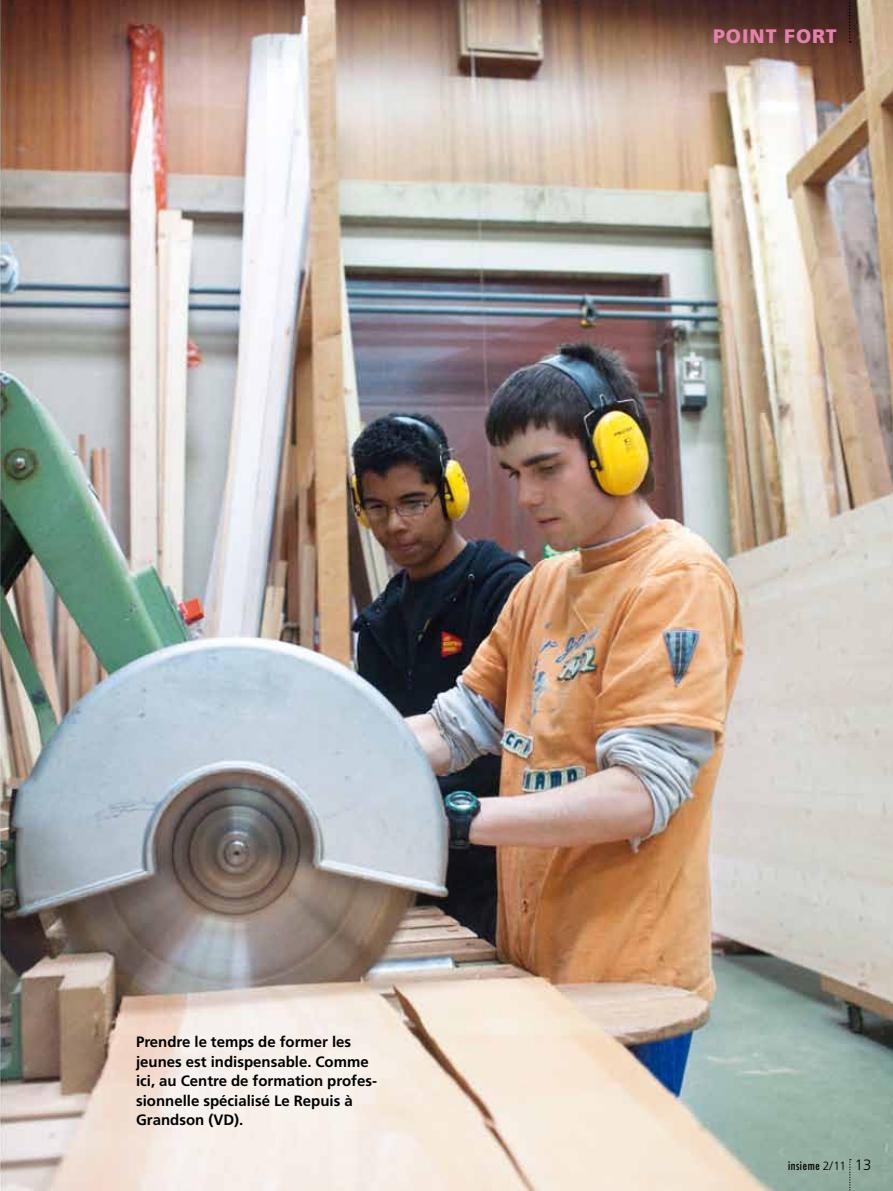
<style>
.page{position:relative;width:893px;height:1191px;background:#fff}
.page>*{position:absolute;margin:0;border:0;box-sizing:border-box;transform-origin:0 0}
.t1{font:900 19.5px "Frutiger";letter-spacing:.05em;color:#e581ae}
.t2{font:700 15px/19.5px "Frutiger";color:#000}
.t3{font:condensed 12px "Futura";letter-spacing:.05em;color:#000}
.s1{font-family:"Frutiger";font-weight:300;font-stretch:normal}
.s2{font-family:"Frutiger";font-weight:300;font-stretch:normal;font-size:15px}
</style>
<div class="page">
<img style="left:0;top:0;width:893px;height:1191px">
<svg style="left:849px;top:1159px;width:2px;height:32px"></svg>
<svg style="left:849px;top:0;width:2px;height:43px"></svg>
<h1 class="t1" style="left:713px;top:24px;width:125px">POINT FORT</h1>
<p class="t2" style="left:136px;top:1032px;width:242px">Prendre le temps de former les jeunes est indispensable. Comme ici, au Centre de formation profes&shy;sionnelle spécialisé Le Repuis à<br>Grandson (VD).</p>
<p class="t3" style="left:788px;top:1157px;width:85px">insieme <span class="s1">2/11</span> <span class="s2">13</span></p>
</div>
